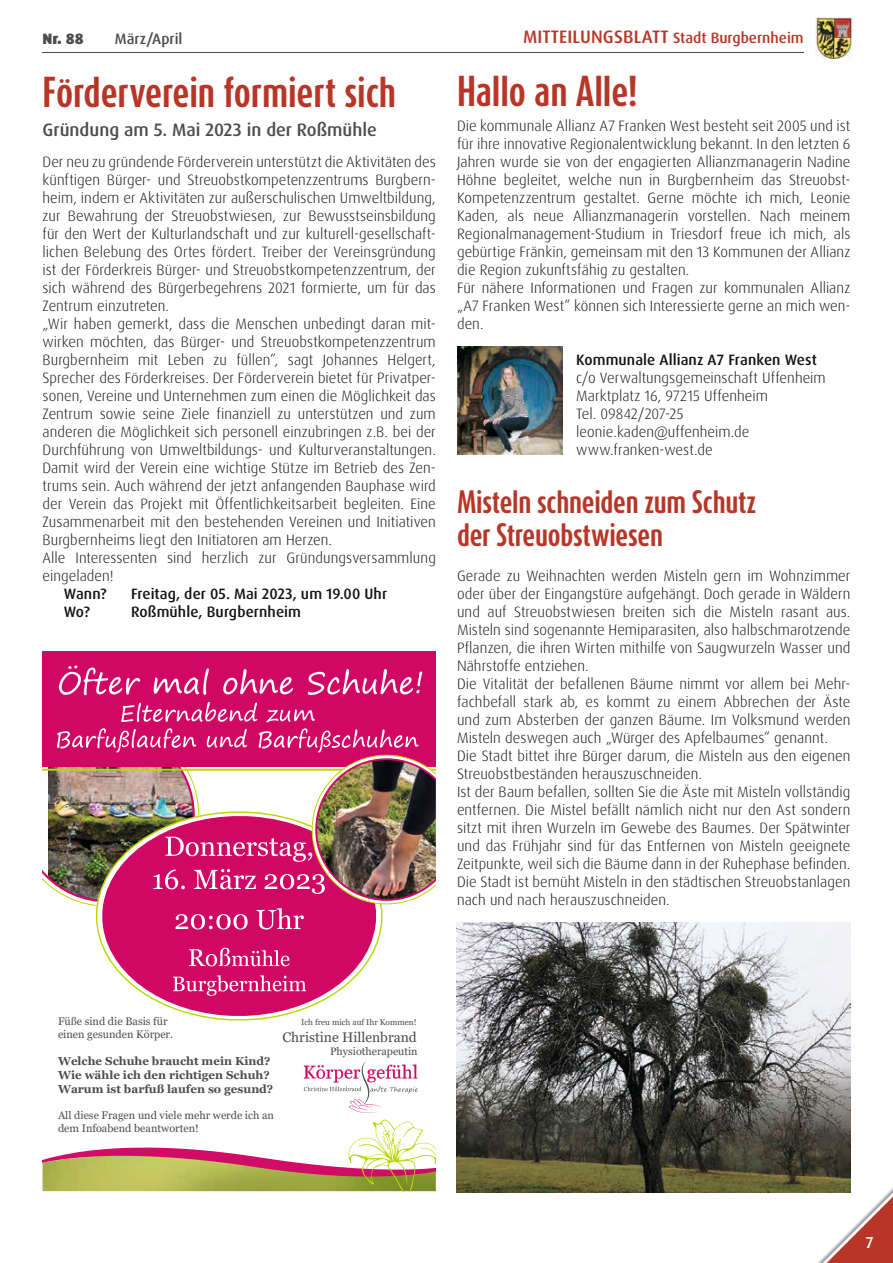
<style>
.page{position:relative;width:893px;height:1263px;background:#fff}
.page>*{position:absolute;margin:0;border:0;box-sizing:border-box;transform-origin:0 0}
.t1{font:700 36px "Dax Compact Pro";letter-spacing:-.005em;color:#b73627}
.t2{font:700 27px/32.4px "Dax Compact Pro";letter-spacing:-.01em;color:#b73627}
.t3{font:500 18px "Dax Pro";color:#4d4d4c}
.t4{font:500 15.75px "Dax Pro";color:#fff}
.t5{font:300 15px/18px "Dax Pro";letter-spacing:.005em;color:#131413}
.t6{font:500 15px "Dax Pro";letter-spacing:.005em;color:#131413}
.t7{font:500 15px "Dax Pro";color:#b73627}
.t8{font:500 15px "Dax Pro";color:#4d4d4c}
.t9{font:900 15px "Dax Pro";color:#4d4d4c}
.t10{font:13.8px "Georgia";color:#4d4d4c}
.t11{font:700 11.55px/13.8px "Georgia";color:#4d4d4c}
.t12{font:10.95px/13px "Georgia";color:#4d4d4c}
.t13{font:10.8px "Georgia";color:#4d4d4c}
.t14{font:8.4px "Georgia";color:#4d4d4c}
.s1{font-size:18px}
</style>
<div class="page">
<img style="left:815px;top:18px;width:38px;height:41px">
<hr style="left:42px;top:52px;width:762px;height:1px;background:#4d4d4c">
<svg style="left:818px;top:1175px;width:75px;height:88px"></svg>
<img style="left:457px;top:923px;width:393px;height:270px">
<svg style="left:97px;top:929px;width:285px;height:92px;fill:#d10765"></svg>
<svg style="left:173px;top:975px;width:133px;height:21px;background:#da3c86"></svg>
<svg style="left:189px;top:948px;width:101px;height:18px;background:#dd4c8f"></svg>
<div style="left:43px;top:651px;width:393px;height:115px;background:#d10765"></div>
<svg style="left:43px;top:1061px;width:393px;height:130px"></svg>
<svg style="left:59px;top:665px;width:363px;height:30px"></svg>
<img style="left:43px;top:702px;width:393px;height:227px">
<img style="left:457px;top:347px;width:105px;height:108px">
<p class="t9" style="left:43px;top:29px;width:43px">Nr. 88</p>
<p class="t8" style="left:115px;top:29px;width:69px">März/April</p>
<p class="t7" style="left:523px;top:28px;width:282px"><span class="s1">MITTEILUNGSBLATT</span> Stadt Burgbernheim</p>
<h1 class="t1" style="left:43px;top:68px;width:355px">Förderverein formiert sich</h1>
<p class="t3" style="left:43px;top:118px;width:336px">Gründung am 5. Mai 2023 in der Roßmühle</p>
<p class="t5" style="left:43px;top:152px;width:395px">Der neu zu gründende Förderverein unterstützt die Aktivitäten des künftigen Bürger- und Streuobstkompetenzzentrums Burgbern&shy;heim, indem er Aktivitäten zur außerschulischen Umweltbildung, zur Bewahrung der Streuobstwiesen, zur Bewusstseinsbildung für den Wert der Kulturlandschaft und zur kulturell-gesellschaft&shy;lichen Belebung des Ortes fördert. Treiber der Vereinsgründung ist der Förderkreis Bürger- und Streuobstkompetenzzentrum, der sich während des Bürgerbegehrens 2021 formierte, um für das Zentrum einzutreten.<br>„Wir haben gemerkt, dass die Menschen unbedingt daran mit&shy;wirken möchten, das Bürger- und Streuobstkompetenzzentrum Burgbernheim mit Leben zu füllen“, sagt Johannes Helgert, Sprecher des Förderkreises. Der Förderverein bietet für Privatper&shy;sonen, Vereine und Unternehmen zum einen die Möglichkeit das Zentrum sowie seine Ziele finanziell zu unterstützen und zum anderen die Möglichkeit sich personell einzubringen z.B. bei der Durchführung von Umweltbildungs- und Kulturveranstaltungen.<br>Damit wird der Verein eine wichtige Stütze im Betrieb des Zen&shy;trums sein. Auch während der jetzt anfangenden Bauphase wird der Verein das Projekt mit Öffentlichkeitsarbeit begleiten. Eine Zusammenarbeit mit den bestehenden Vereinen und Initiativen Burgbernheims liegt den Initiatoren am Herzen.<br>Alle Interessenten sind herzlich zur Gründungsversammlung eingeladen!</p>
<p class="t6" style="left:64px;top:584px;width:44px">Wann?</p>
<p class="t6" style="left:131px;top:584px;width:258px">Freitag, der 05. Mai 2023, um 19.00 Uhr</p>
<p class="t6" style="left:64px;top:602px;width:28px">Wo?</p>
<p class="t6" style="left:131px;top:602px;width:172px">Roßmühle, Burgbernheim</p>
<h1 class="t1" style="left:457px;top:67px;width:182px">Hallo an Alle!</h1>
<p class="t5" style="left:457px;top:116px;width:395px">Die kommunale Allianz A7 Franken West besteht seit 2005 und ist für ihre innovative Regionalentwicklung bekannt. In den letzten 6<br>Jahren wurde sie von der engagierten Allianzmanagerin Nadine Höhne begleitet, welche nun in Burgbernheim das Streuobst-Kompetenzzentrum gestaltet. Gerne möchte ich mich, Leonie Kaden, als neue Allianzmanagerin vorstellen. Nach meinem Regionalmanagement-Studium in Triesdorf freue ich mich, als gebürtige Fränkin, gemeinsam mit den 13 Kommunen der Allianz die Region zukunftsfähig zu gestalten.<br>Für nähere Informationen und Fragen zur kommunalen Allianz „A7 Franken West“ können sich Interessierte gerne an mich wen&shy;den.</p>
<p class="t6" style="left:576px;top:350px;width:242px">Kommunale Allianz A7 Franken West</p>
<p class="t5" style="left:576px;top:368px;width:251px">c/o Verwaltungsgemeinschaft Uffenheim<br>Marktplatz 16, 97215 Uffenheim<br>Tel. 09842/207-25 leonie.kaden@uffenheim.de www.franken-west.de</p>
<h2 class="t2" style="left:457px;top:486px;width:301px">Misteln schneiden zum Schutz der Streuobstwiesen</h2>
<p class="t5" style="left:457px;top:566px;width:395px">Gerade zu Weihnachten werden Misteln gern im Wohnzimmer oder über der Eingangstüre aufgehängt. Doch gerade in Wäldern und auf Streuobstwiesen breiten sich die Misteln rasant aus.<br>Misteln sind sogenannte Hemiparasiten, also halbschmarotzende Pflanzen, die ihren Wirten mithilfe von Saugwurzeln Wasser und Nährstoffe entziehen.<br>Die Vitalität der befallenen Bäume nimmt vor allem bei Mehr&shy;fachbefall stark ab, es kommt zu einem Abbrechen der Äste und zum Absterben der ganzen Bäume. Im Volksmund werden Misteln deswegen auch „Würger des Apfelbaumes“ genannt.<br>Die Stadt bittet ihre Bürger darum, die Misteln aus den eigenen Streuobstbeständen herauszuschneiden.<br>Ist der Baum befallen, sollten Sie die Äste mit Misteln vollständig entfernen. Die Mistel befällt nämlich nicht nur den Ast sondern sitzt mit ihren Wurzeln im Gewebe des Baumes. Der Spätwinter und das Frühjahr sind für das Entfernen von Misteln geeignete Zeitpunkte, weil sich die Bäume dann in der Ruhephase befinden.<br>Die Stadt ist bemüht Misteln in den städtischen Streuobst anlagen nach und nach herauszuschneiden.</p>
<p class="t12" style="left:58px;top:1015px;width:117px">Füße sind die Basis für einen gesunden Körper.</p>
<p class="t11" style="left:58px;top:1054px;width:217px">Welche Schuhe braucht mein Kind?<br>Wie wähle ich den richtigen Schuh?<br>Warum ist barfuß laufen so gesund?</p>
<p class="t12" style="left:58px;top:1109px;width:218px">All diese Fragen und viele mehr werde ich an dem Infoabend beantworten!</p>
<p class="t14" style="left:301px;top:1017px;width:117px">Ich freu mich auf Ihr Kommen!</p>
<p class="t10" style="left:282px;top:1029px;width:136px">Christine Hillenbrand</p>
<p class="t13" style="left:330px;top:1045px;width:89px">Physiotherapeutin</p>
<p class="t4" style="left:866px;top:1232px;width:9px">7</p>
</div>
